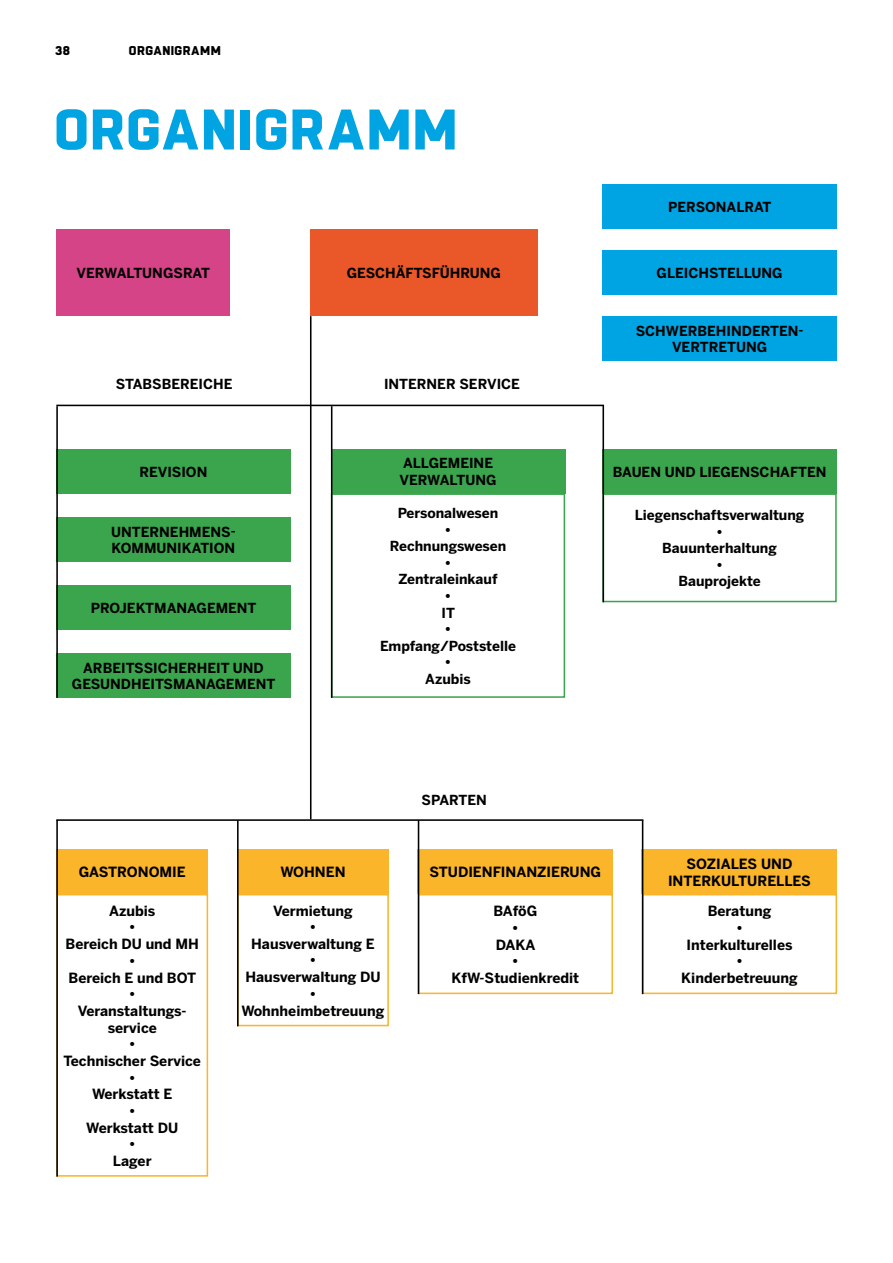
<style>
.page{position:relative;width:893px;height:1263px;background:#fff}
.page>*{position:absolute;margin:0;border:0;box-sizing:border-box;transform-origin:0 0}
.t1{font:800 57px "Boxed";letter-spacing:.015em;color:#00a4e2}
.t2{font:700 13.95px/16.8px "Benton Sans";color:#000;text-align:center}
.t3{font:700 13.8px/16.5px "Benton Sans";color:#000}
.t4{font:13.8px "Wingdings";color:#000}
.t5{font:800 12.75px "Boxed";letter-spacing:.03em;color:#000}
</style>
<div class="page">
<div style="left:332px;top:449px;width:233px;height:44px;background:#3ba54e"></div>
<svg style="left:330px;top:493px;width:236px;height:205px"></svg>
<svg style="left:602px;top:449px;width:235px;height:154px"></svg>
<svg style="left:58px;top:850px;width:151px;height:327px"></svg>
<svg style="left:237px;top:850px;width:152px;height:177px"></svg>
<svg style="left:417px;top:850px;width:196px;height:145px"></svg>
<svg style="left:641px;top:850px;width:197px;height:145px"></svg>
<hr style="left:56px;top:819px;width:587px;height:2px;background:#000">
<hr style="left:56px;top:405px;width:548px;height:1px;background:#000">
<hr style="left:56px;top:820px;width:2px;height:357px;background:#000">
<hr style="left:418px;top:820px;width:1px;height:174px;background:#000">
<hr style="left:237px;top:820px;width:2px;height:206px;background:#000">
<hr style="left:331px;top:406px;width:1px;height:292px;background:#000">
<hr style="left:310px;top:316px;width:1px;height:503px;background:#000">
<hr style="left:602px;top:406px;width:2px;height:196px;background:#000">
<hr style="left:642px;top:820px;width:1px;height:174px;background:#000">
<div style="left:56px;top:229px;width:174px;height:87px;background:#d54487"></div>
<div style="left:602px;top:251px;width:235px;height:44px;background:#00a4e2"></div>
<div style="left:602px;top:185px;width:235px;height:44px;background:#00a4e2"></div>
<div style="left:602px;top:317px;width:235px;height:44px;background:#00a4e2"></div>
<div style="left:310px;top:229px;width:228px;height:87px;background:#ea5829"></div>
<div style="left:58px;top:653px;width:233px;height:45px;background:#3ba54e"></div>
<div style="left:58px;top:449px;width:233px;height:44px;background:#3ba54e"></div>
<div style="left:58px;top:517px;width:233px;height:44px;background:#3ba54e"></div>
<div style="left:58px;top:585px;width:233px;height:45px;background:#3ba54e"></div>
<hr style="left:56px;top:406px;width:2px;height:292px;background:#000">
<p class="t5" style="left:55px;top:42px;width:16px">38</p>
<p class="t5" style="left:129px;top:42px;width:93px">ORGANIGRAMM</p>
<h1 class="t1" style="left:54px;top:90px;width:405px">ORGANIGRAMM</h1>
<p class="t3" style="left:668px;top:199px;width:105px">PERSONALRAT</p>
<p class="t3" style="left:347px;top:265px;width:156px">GESCHÄFTSFÜHRUNG</p>
<p class="t3" style="left:76px;top:265px;width:135px">VERWALTUNGSRAT</p>
<p class="t3" style="left:657px;top:265px;width:127px">GLEICHSTELLUNG</p>
<p class="t3" style="left:116px;top:376px;width:118px">STABSBEREICHE</p>
<p class="t3" style="left:384px;top:376px;width:137px">INTERNER SERVICE</p>
<p class="t3" style="left:139px;top:464px;width:69px">REVISION</p>
<p class="t3" style="left:111px;top:523px;width:126px">UNTERNEHMENS-<br>KOMMUNIKATION</p>
<p class="t3" style="left:91px;top:600px;width:167px">PROJEKTMANAGEMENT</p>
<p class="t3" style="left:72px;top:660px;width:205px;text-align:center">ARBEITSSICHERHEIT UND<br>GESUNDHEITSMANAGEMENT</p>
<p class="t3" style="left:399px;top:455px;width:99px">ALLGEMEINE<br>VERWALTUNG</p>
<p class="t3" style="left:398px;top:505px;width:102px">Personalwesen</p>
<p class="t4" style="left:445px;top:522px;width:8px">•</p>
<p class="t3" style="left:390px;top:538px;width:118px">Rechnungswesen</p>
<p class="t4" style="left:445px;top:555px;width:8px">•</p>
<p class="t3" style="left:398px;top:571px;width:101px">Zentraleinkauf</p>
<p class="t4" style="left:445px;top:589px;width:8px">•</p>
<p class="t3" style="left:441px;top:604px;width:15px">IT</p>
<p class="t4" style="left:445px;top:622px;width:8px">•</p>
<p class="t3" style="left:380px;top:637px;width:138px">Empfang/Poststelle</p>
<p class="t4" style="left:445px;top:655px;width:8px">•</p>
<p class="t3" style="left:425px;top:670px;width:47px">Azubis</p>
<p class="t3" style="left:422px;top:791px;width:67px">SPARTEN</p>
<p class="t3" style="left:636px;top:323px;width:169px;text-align:center">SCHWERBEHINDERTEN-<br>VERTRETUNG</p>
<p class="t3" style="left:613px;top:464px;width:215px">BAUEN UND LIEGENSCHAFTEN</p>
<p class="t3" style="left:635px;top:507px;width:171px">Liegenschaftsverwaltung</p>
<p class="t4" style="left:716px;top:524px;width:8px">•</p>
<p class="t3" style="left:662px;top:540px;width:116px">Bauunterhaltung</p>
<p class="t4" style="left:716px;top:557px;width:8px">•</p>
<p class="t3" style="left:678px;top:573px;width:84px">Bauprojekte</p>
<p class="t2" style="left:79px;top:864px;width:109px">GASTRONOMIE</p>
<p class="t2" style="left:280px;top:864px;width:67px">WOHNEN</p>
<p class="t2" style="left:109px;top:902px;width:48px">Azubis</p>
<p class="t4" style="left:129px;top:920px;width:8px">•</p>
<p class="t2" style="left:66px;top:936px;width:135px">Bereich DU und MH</p>
<p class="t4" style="left:129px;top:953px;width:8px">•</p>
<p class="t2" style="left:69px;top:969px;width:129px">Bereich E und BOT</p>
<p class="t4" style="left:129px;top:987px;width:8px">•</p>
<p class="t2" style="left:78px;top:1002px;width:110px">Veranstaltungs&shy;service</p>
<p class="t4" style="left:129px;top:1037px;width:8px">•</p>
<p class="t2" style="left:64px;top:1053px;width:139px">Technischer Service</p>
<p class="t4" style="left:129px;top:1070px;width:8px">•</p>
<p class="t2" style="left:92px;top:1086px;width:82px">Werkstatt E</p>
<p class="t4" style="left:129px;top:1103px;width:8px">•</p>
<p class="t2" style="left:86px;top:1119px;width:93px">Werkstatt DU</p>
<p class="t4" style="left:129px;top:1137px;width:8px">•</p>
<p class="t2" style="left:113px;top:1153px;width:40px">Lager</p>
<p class="t2" style="left:273px;top:902px;width:81px">Vermietung</p>
<p class="t4" style="left:310px;top:920px;width:8px">•</p>
<p class="t2" style="left:251px;top:936px;width:125px">Hausverwaltung E</p>
<p class="t4" style="left:310px;top:953px;width:8px">•</p>
<p class="t2" style="left:245px;top:969px;width:137px">Hausverwaltung DU</p>
<p class="t4" style="left:310px;top:986px;width:8px">•</p>
<p class="t2" style="left:241px;top:1002px;width:145px">Wohnheimbetreuung</p>
<p class="t2" style="left:429px;top:864px;width:173px">STUDIENFINANZIERUNG</p>
<p class="t2" style="left:668px;top:856px;width:144px">SOZIALES UND<br>INTERKULTURELLES</p>
<p class="t2" style="left:493px;top:903px;width:46px">BAföG</p>
<p class="t4" style="left:512px;top:920px;width:8px">•</p>
<p class="t2" style="left:496px;top:936px;width:41px">DAKA</p>
<p class="t4" style="left:512px;top:954px;width:8px">•</p>
<p class="t2" style="left:451px;top:969px;width:129px">KfW-Studienkredit</p>
<p class="t2" style="left:708px;top:903px;width:65px">Beratung</p>
<p class="t4" style="left:736px;top:920px;width:8px">•</p>
<p class="t2" style="left:686px;top:936px;width:108px">Interkulturelles</p>
<p class="t4" style="left:736px;top:954px;width:8px">•</p>
<p class="t2" style="left:681px;top:969px;width:118px">Kinderbetreuung</p>
</div>
